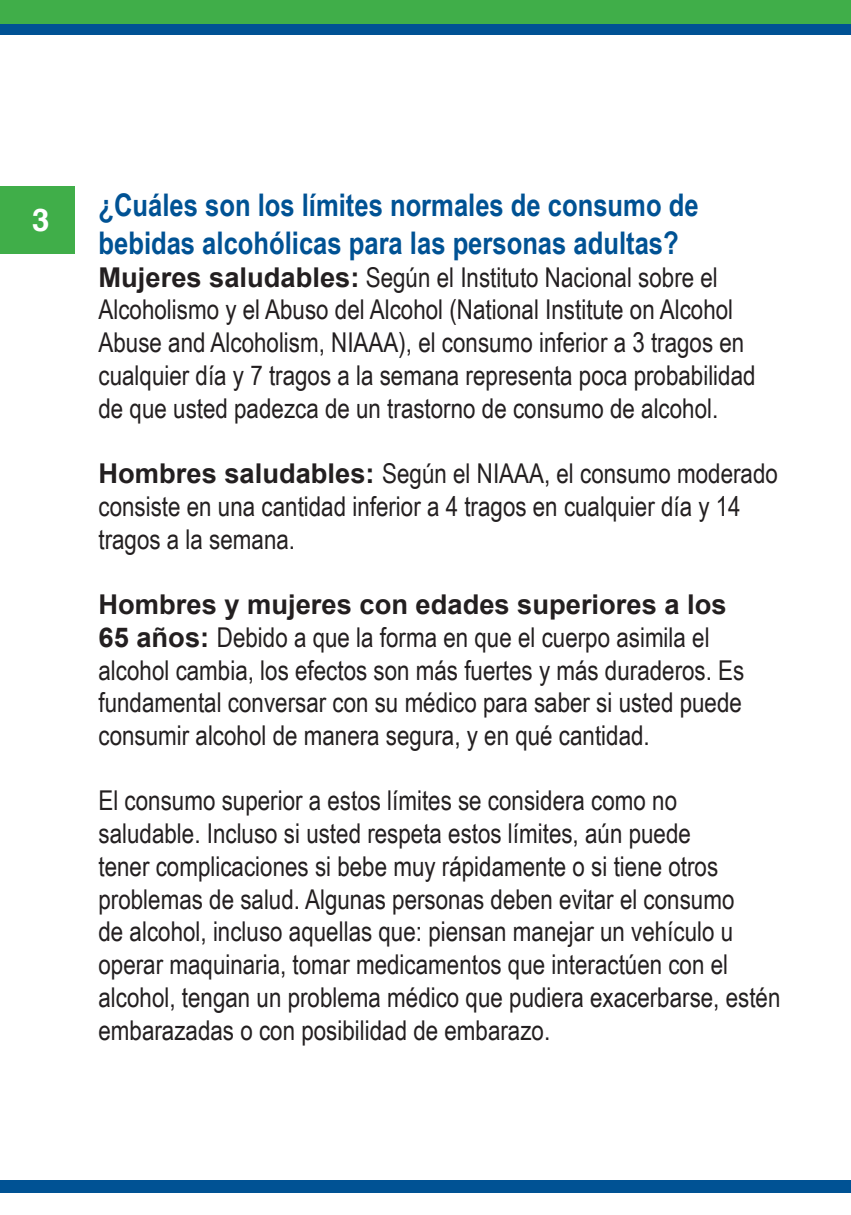
<style>
.page{position:relative;width:851px;height:1215px;background:#fff}
.page>*{position:absolute;margin:0;border:0;box-sizing:border-box;transform-origin:0 0}
.t1{font:700 31.28px/37.4px "Arial Narrow";color:#005294}
.t2{font:700 31.28px "Helvetica";color:#fff}
.t3{font:27.22px/32.9px "Arial Narrow";color:#231f20}
.s1{font-family:"Arial";font-weight:700}
</style>
<div class="page">
<div style="left:0;top:11px;width:850px;height:23px;background:#005294"></div>
<div style="left:0;top:187px;width:75px;height:67px;background:#40ae49"></div>
<div style="left:0;top:0;width:850px;height:24px;background:#40ae49"></div>
<svg style="left:850px;top:0;width:1px;height:34px"></svg>
<div style="left:0;top:1180px;width:850px;height:13px;background:#005294"></div>
<p class="t2" style="left:32px;top:192px;width:19px">3</p>
<p class="t1" style="left:98px;top:185px;width:601px">¿Cuáles son los límites normales de consumo de bebidas alcohólicas para las personas adultas?</p>
<p class="t3" style="left:98px;top:260px;width:658px"><span class="s1">Mujeres saludables:</span> Según el Instituto Nacional sobre el Alcoholismo y el Abuso del Alcohol (National Institute on Alcohol Abuse and Alcoholism, NIAAA), el consumo inferior a 3 tragos en cualquier día y 7 tragos a la semana representa poca probabilidad de que usted padezca de un trastorno de consumo de alcohol.</p>
<p class="t3" style="left:98px;top:456px;width:681px"><span class="s1">Hombres saludables:</span> Según el NIAAA, el consumo moderado consiste en una cantidad inferior a 4 tragos en cualquier día y 14 tragos a la semana.</p>
<p class="t3" style="left:98px;top:587px;width:647px"><span class="s1">Hombres y mujeres con edades superiores a los 65 años:</span> Debido a que la forma en que el cuerpo asimila el alcohol cambia, los efectos son más fuertes y más duraderos. Es fundamental conversar con su médico para saber si usted puede consumir alcohol de manera segura, y en qué cantidad.</p>
<p class="t3" style="left:98px;top:783px;width:683px">El consumo superior a estos límites se considera como no saludable. Incluso si usted respeta estos límites, aún puede<br>tener complicaciones si bebe muy rápidamente o si tiene otros problemas de salud. Algunas personas deben evitar el consumo<br>de alcohol, incluso aquellas que: piensan manejar un vehículo u operar maquinaria, tomar medicamentos que interactúen con el alcohol, tengan un problema médico que pudiera exacerbarse, estén embarazadas o con posibilidad de embarazo.</p>
</div>
